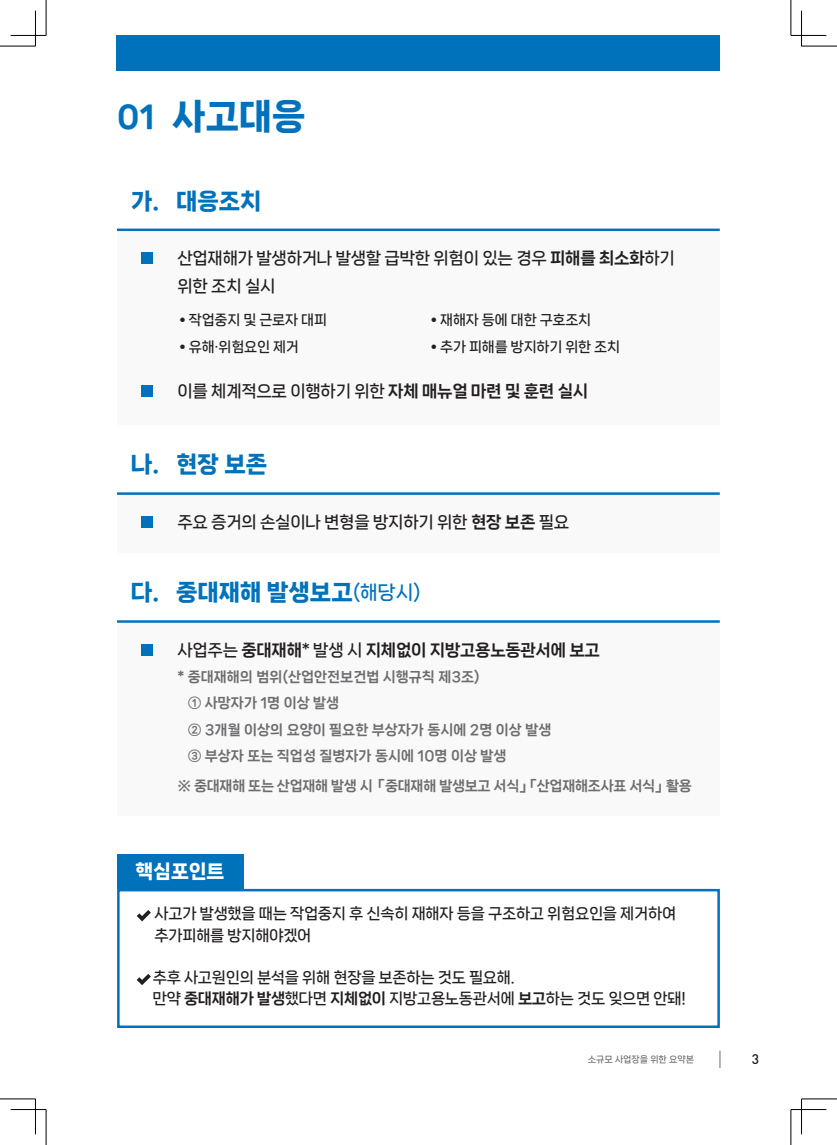
<style>
.page{position:relative;width:837px;height:1145px;background:#fff}
.page>*{position:absolute;margin:0;border:0;box-sizing:border-box;transform-origin:0 0}
.t1{font:35px "Nanum Square Neo e Hv";color:#0072bc}
.t2{font:22.5px "Nanum Square Neo e Hv";color:#0072bc}
.t3{font:18.75px "Nanum Square Neo e Hv";color:#fff}
.t4{font:16.25px/27.5px "Nanum Square Neo c Bd";letter-spacing:-.02em;color:#231f20}
.t5{font:16.25px "Nanum Square Neo d Eb";letter-spacing:-.02em;color:#231f20}
.t6{font:15px/21.2px "Nanum Square Neo c Bd";letter-spacing:-.02em;color:#231f20}
.t7{font:13.75px/26.2px "Nanum Square Neo d Eb";color:#6c6d70}
.t8{font:13.75px "Nanum Square Neo c Bd";letter-spacing:-.015em;color:#231f20}
.t9{font:13.75px "Nanum Square Neo d Eb";letter-spacing:-.02em;color:#6c6d70}
.t10{font:500 13.75px "DIN";color:#231f20}
.t11{font:8.75px "Nanum Square Neo c Bd";color:#6c6d70}
.s1{font-size:30px}
.s2{font-family:"Nanum Square Neo d Eb"}
.s3{font-family:"Nanum Square Neo c Bd";font-size:18.75px}
.s4{font-family:"Nanum Square Neo c Bd"}
</style>
<div class="page">
<svg style="left:719px;top:1050px;width:1px;height:17px"></svg>
<div style="left:117px;top:230px;width:602px;height:194px;background:#f9f9f9"></div>
<div style="left:117px;top:621px;width:602px;height:195px;background:#f9f9f9"></div>
<div style="left:117px;top:493px;width:602px;height:60px;background:#f9f9f9"></div>
<div style="left:141px;top:252px;width:12px;height:12px;background:#0072bc"></div>
<div style="left:141px;top:644px;width:12px;height:11px;background:#0072bc"></div>
<div style="left:141px;top:516px;width:12px;height:12px;background:#0072bc"></div>
<div style="left:141px;top:385px;width:12px;height:11px;background:#0072bc"></div>
<div style="left:117px;top:35px;width:602px;height:35px;background:#0072bc"></div>
<hr style="left:117px;top:228px;width:602px;height:3px;background:#0072bc">
<hr style="left:117px;top:620px;width:602px;height:2px;background:#0072bc">
<hr style="left:117px;top:492px;width:602px;height:3px;background:#0072bc">
<div style="left:117px;top:889px;width:602px;height:139px;border:2px solid #0072bc"></div>
<svg style="left:137px;top:910px;width:14px;height:12px"></svg>
<svg style="left:136px;top:974px;width:15px;height:11px"></svg>
<div style="left:117px;top:854px;width:127px;height:35px;background:#0072bc"></div>
<hr style="left:0;top:46px;width:35px;height:1px;background:#000">
<hr style="left:801px;top:46px;width:35px;height:1px;background:#000">
<hr style="left:0;top:1098px;width:35px;height:1px;background:#000">
<hr style="left:801px;top:1098px;width:35px;height:1px;background:#000">
<hr style="left:46px;top:0;width:1px;height:35px;background:#000">
<hr style="left:46px;top:1109px;width:1px;height:35px;background:#000">
<hr style="left:790px;top:0;width:1px;height:35px;background:#000">
<hr style="left:790px;top:1109px;width:1px;height:35px;background:#000">
<hr style="left:11px;top:35px;width:35px;height:1px;background:#000">
<hr style="left:790px;top:35px;width:36px;height:1px;background:#000">
<hr style="left:11px;top:1109px;width:35px;height:1px;background:#000">
<hr style="left:790px;top:1109px;width:36px;height:1px;background:#000">
<hr style="left:35px;top:11px;width:1px;height:35px;background:#000">
<hr style="left:35px;top:1098px;width:1px;height:36px;background:#000">
<hr style="left:801px;top:11px;width:1px;height:35px;background:#000">
<hr style="left:801px;top:1098px;width:1px;height:36px;background:#000">
<p class="t1" style="left:117px;top:98px;width:190px"><span class="s1">01</span> 사고대응</p>
<p class="t2" style="left:131px;top:189px;width:132px">가. 대응조치</p>
<p class="t4" style="left:177px;top:245px;width:499px">산업재해가 발생하거나 발생할 급박한 위험이 있는 경우 <span class="s2">피해를 최소화</span>하기 위한 조치 실시</p>
<p class="t8" style="left:179px;top:312px;width:149px">• 작업중지 및 근로자 대피</p>
<p class="t8" style="left:179px;top:339px;width:121px">• 유해·위험요인 제거</p>
<p class="t8" style="left:430px;top:312px;width:162px">• 재해자 등에 대한 구호조치</p>
<p class="t8" style="left:430px;top:339px;width:191px">• 추가 피해를 방지하기 위한 조치</p>
<p class="t4" style="left:177px;top:378px;width:412px">이를 체계적으로 이행하기 위한 <span class="s2">자체 매뉴얼 마련 및 훈련 실시</span></p>
<p class="t2" style="left:131px;top:452px;width:137px">나. 현장 보존</p>
<p class="t4" style="left:177px;top:509px;width:393px">주요 증거의 손실이나 변형을 방지하기 위한 <span class="s2">현장 보존</span> 필요</p>
<p class="t2" style="left:131px;top:580px;width:291px">다. 중대재해 발생보고<span class="s3">(해당시)</span></p>
<p class="t5" style="left:177px;top:641px;width:424px"><span class="s4">사업주는</span> 중대재해<span class="s4">* 발생 시</span> 지체없이 지방고용노동관서에 보고</p>
<p class="t7" style="left:188px;top:664px;width:365px;text-indent:-10px">* 중대재해의 범위(산업안전보건법 시행규칙 제3조)<br>① 사망자가 1명 이상 발생<br>② 3개월 이상의 요양이 필요한 부상자가 동시에 2명 이상 발생<br>③ 부상자 또는 직업성 질병자가 동시에 10명 이상 발생</p>
<p class="t9" style="left:177px;top:778px;width:357px">※ 중대재해 또는 산업재해 발생 시 「중대재해 발생보고 서식」</p>
<p class="t9" style="left:523px;top:778px;width:170px">「산업재해조사표 서식」활용</p>
<p class="t3" style="left:135px;top:861px;width:90px">핵심포인트</p>
<p class="t6" style="left:154px;top:903px;width:523px">사고가 발생했을 때는 작업중지 후 신속히 재해자 등을 구조하고 위험요인을 제거하여 추가피해를 방지해야겠어</p>
<p class="t6" style="left:153px;top:967px;width:534px">추후 사고원인의 분석을 위해 현장을 보존하는 것도 필요해.<br>만약 <span class="s2">중대재해가 발생</span>했다면 <span class="s2">지체없이</span> 지방고용노동관서에 <span class="s2">보고</span>하는 것도 잊으면 안돼!</p>
<p class="t11" style="left:587px;top:1054px;width:107px">소규모 사업장을 위한 요약본</p>
<p class="t10" style="left:751px;top:1050px;width:9px">3</p>
</div>
